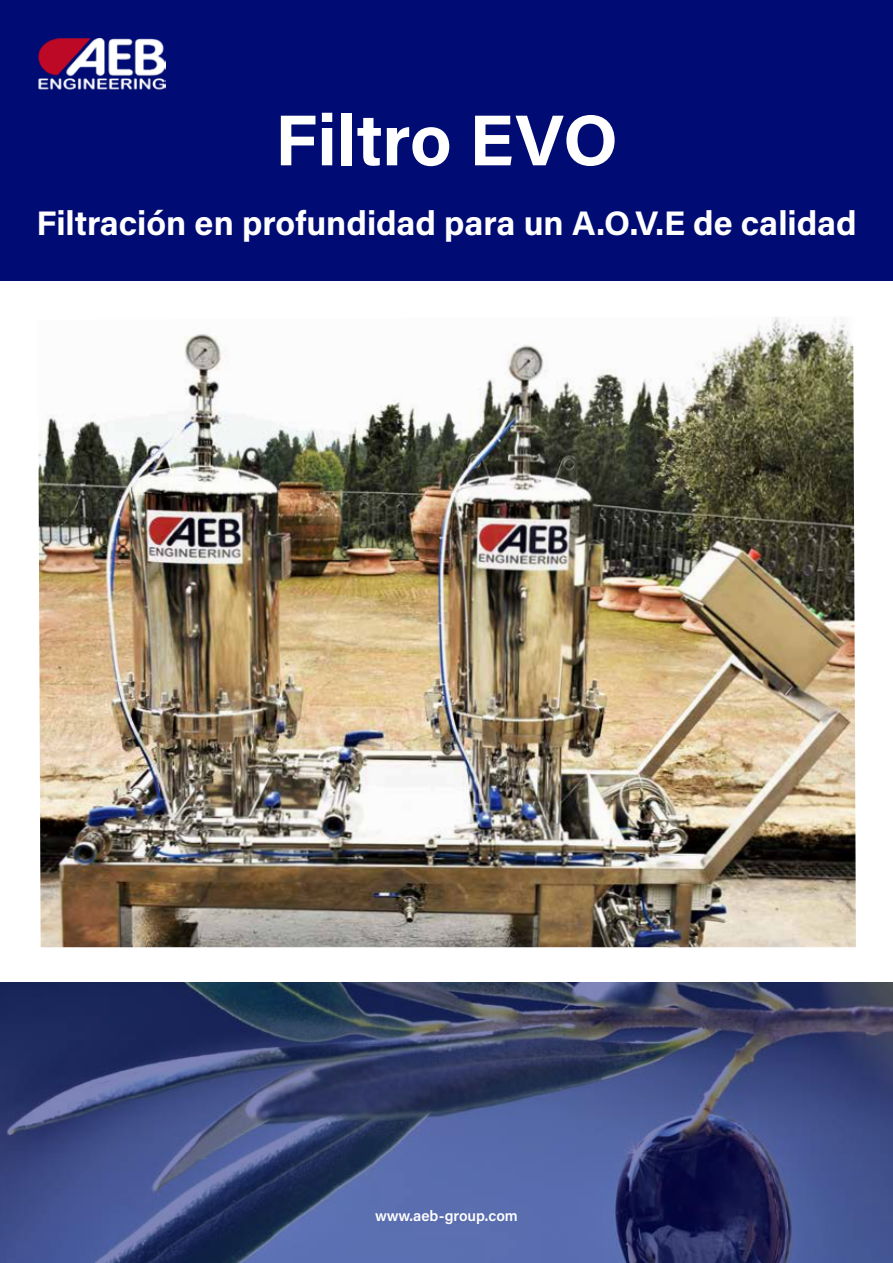
<style>
.page{position:relative;width:893px;height:1263px;background:#fff}
.page>*{position:absolute;margin:0;border:0;box-sizing:border-box;transform-origin:0 0}
.t1{font:700 72px "Acumin Pro";color:#fff}
.t2{font:700 34.05px "Acumin Pro";color:#fff}
.t3{font:600 15px "Acumin Pro";color:#fff}
</style>
<div class="page">
<div style="left:0;top:0;width:893px;height:281px;background:#000c74"></div>
<img style="left:38px;top:38px;width:128px;height:52px">
<img style="left:38px;top:317px;width:818px;height:630px">
<svg style="left:0;top:982px;width:893px;height:281px"></svg>
<h1 class="t1" style="left:275px;top:89px;width:345px">Filtro EVO</h1>
<p class="t2" style="left:36px;top:199px;width:822px">Filtración en profundidad para un A.O.V.E de calidad</p>
<p class="t3" style="left:375px;top:1205px;width:144px">www.aeb-group.com</p>
</div>
